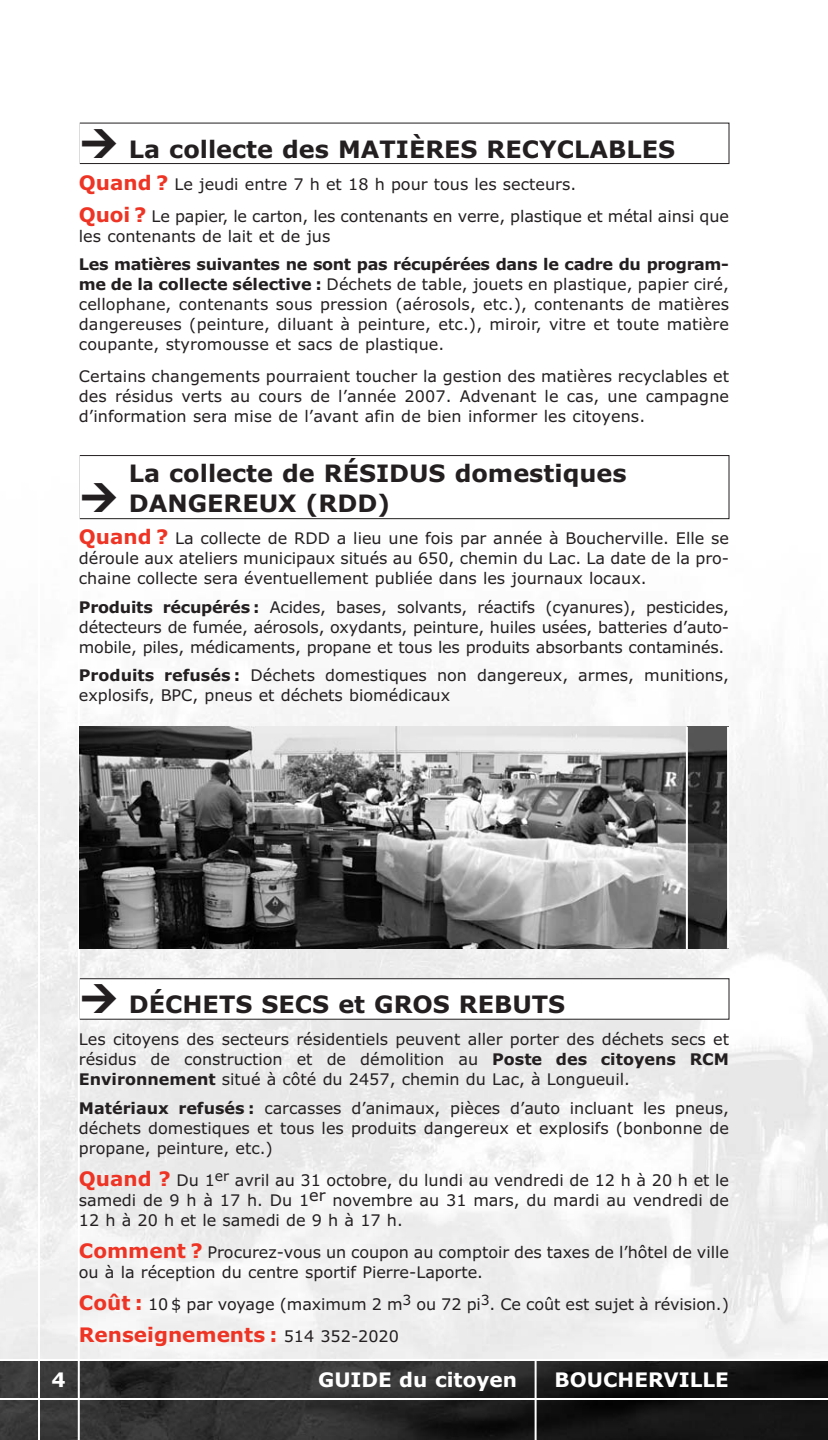
<style>
.page{position:relative;width:828px;height:1440px;background:#fff}
.page>*{position:absolute;margin:0;border:0;box-sizing:border-box;transform-origin:0 0}
.t1{font:700 24px/30px "Verdana";color:#231f20}
.t2{font:700 20px "Verdana";color:#fff}
.t3{font:700 20px "Verdana";color:#ee3424}
.t4{font:16px/20px "Verdana";color:#231f20;text-align:justify}
.s1{font-weight:700;font-size:20px;color:#ee3424}
.s2{font-weight:700}
.s3{font-weight:400;font-size:16px;color:#231f20}
</style>
<div class="page">
<img style="left:0;top:519px;width:828px;height:840px">
<div style="left:79px;top:123px;width:651px;height:41px;border:1px solid #231f20"></div>
<div style="left:79px;top:979px;width:650px;height:40px;background:#fff"></div>
<div style="left:79px;top:978px;width:651px;height:42px;border:1px solid #231f20"></div>
<div style="left:79px;top:455px;width:651px;height:64px;border:1px solid #231f20"></div>
<img style="left:0;top:1361px;width:828px;height:79px">
<hr style="left:0;top:1398px;width:828px;height:2px;background:#fff">
<hr style="left:535px;top:1359px;width:2px;height:81px;background:#fff">
<hr style="left:38px;top:17px;width:2px;height:1423px;background:#fff">
<hr style="left:78px;top:0;width:2px;height:1440px;background:#fff">
<img style="left:80px;top:727px;width:606px;height:221px">
<img style="left:688px;top:727px;width:39px;height:221px">
<hr style="left:686px;top:727px;width:2px;height:222px;background:#fff">
<hr style="left:727px;top:727px;width:2px;height:222px;background:#fff">
<h1 class="t1" style="left:129px;top:136px;width:548px">La collecte des MATIÈRES RECYCLABLES</h1>
<p class="t4" style="left:79px;top:169px;width:652px;line-height:32px"><span class="s1">Quand ?</span> Le jeudi entre 7 h et 18 h pour tous les secteurs.<br><span class="s1">Quoi ?</span> Le papier, le carton, les contenants en verre, plastique et métal ainsi que</p>
<p class="t4" style="left:79px;top:227px;width:253px">les contenants de lait et de jus</p>
<p class="t4" style="left:79px;top:256px;width:652px"><span class="s2">Les matières suivantes ne sont pas récupérées dans le cadre du program&shy;me de la collecte sélective :</span> Déchets de table, jouets en plastique, papier ciré, cellophane, contenants sous pression (aérosols, etc.), contenants de matières dangereuses (peinture, diluant à peinture, etc.), miroir, vitre et toute matière coupante, styromousse et sacs de plastique.</p>
<p class="t4" style="left:79px;top:368px;width:652px">Certains changements pourraient toucher la gestion des matières recyclables et des résidus verts au cours de l’année 2007. Advenant le cas, une campagne d’information sera mise de l’avant afin de bien informer les citoyens.</p>
<h1 class="t1" style="left:129px;top:460px;width:499px">La collecte de RÉSIDUS domestiques<br>DANGEREUX (RDD)</h1>
<p class="t4" style="left:79px;top:529px;width:652px"><span class="s1">Quand ?</span> La collecte de RDD a lieu une fois par année à Boucherville. Elle se déroule aux ateliers municipaux situés au 650, chemin du Lac. La date de la pro&shy;chaine collecte sera éventuellement publiée dans les journaux locaux.</p>
<p class="t4" style="left:79px;top:598px;width:652px"><span class="s2">Produits récupérés :</span> Acides, bases, solvants, réactifs (cyanures), pesticides, détecteurs de fumée, aérosols, oxydants, peinture, huiles usées, batteries d’auto&shy;mobile, piles, médicaments, propane et tous les produits absorbants contaminés.</p>
<p class="t4" style="left:79px;top:667px;width:652px"><span class="s2">Produits refusés :</span> Déchets domestiques non dangereux, armes, munitions, explosifs, BPC, pneus et déchets biomédicaux</p>
<p class="t2" style="left:52px;top:1372px;width:16px">4</p>
<h1 class="t1" style="left:129px;top:992px;width:438px">DÉCHETS SECS et GROS REBUTS</h1>
<p class="t4" style="left:79px;top:1031px;width:652px">Les citoyens des secteurs résidentiels peuvent aller porter des déchets secs et résidus de construction et de démolition au <span class="s2">Poste des citoyens RCM Environnement</span> situé à côté du 2457, chemin du Lac, à Longueuil.</p>
<p class="t4" style="left:79px;top:1099px;width:652px"><span class="s2">Matériaux refusés :</span> carcasses d’animaux, pièces d’auto incluant les pneus, déchets domestiques et tous les produits dangereux et explosifs (bonbonne de propane, peinture, etc.)</p>
<p class="t4" style="left:79px;top:1171px;width:652px"><span class="s1">Quand ?</span> Du 1<sup>er</sup> avril au 31 octobre, du lundi au vendredi de 12 h à 20 h et le samedi de 9 h à 17 h. Du 1er novembre au 31 mars, du mardi au vendredi de 12 h à 20 h et le samedi de 9 h à 17 h.</p>
<p class="t4" style="left:79px;top:1243px;width:652px"><span class="s1">Comment ?</span> Procurez-vous un coupon au comptoir des taxes de l’hôtel de ville ou à la réception du centre sportif Pierre-Laporte.</p>
<p class="t4" style="left:79px;top:1295px;width:652px"><span class="s1">Coût :</span> 10 $ par voyage (maximum 2 m<sup>3</sup> ou 72 pi<sup>3</sup>. Ce coût est sujet à révision.)</p>
<p class="t3" style="left:79px;top:1327px;width:322px">Renseignements : <span class="s3">514 352-2020</span></p>
<p class="t2" style="left:318px;top:1372px;width:200px">GUIDE du citoyen</p>
<p class="t2" style="left:555px;top:1372px;width:176px">BOUCHERVILLE</p>
</div>
